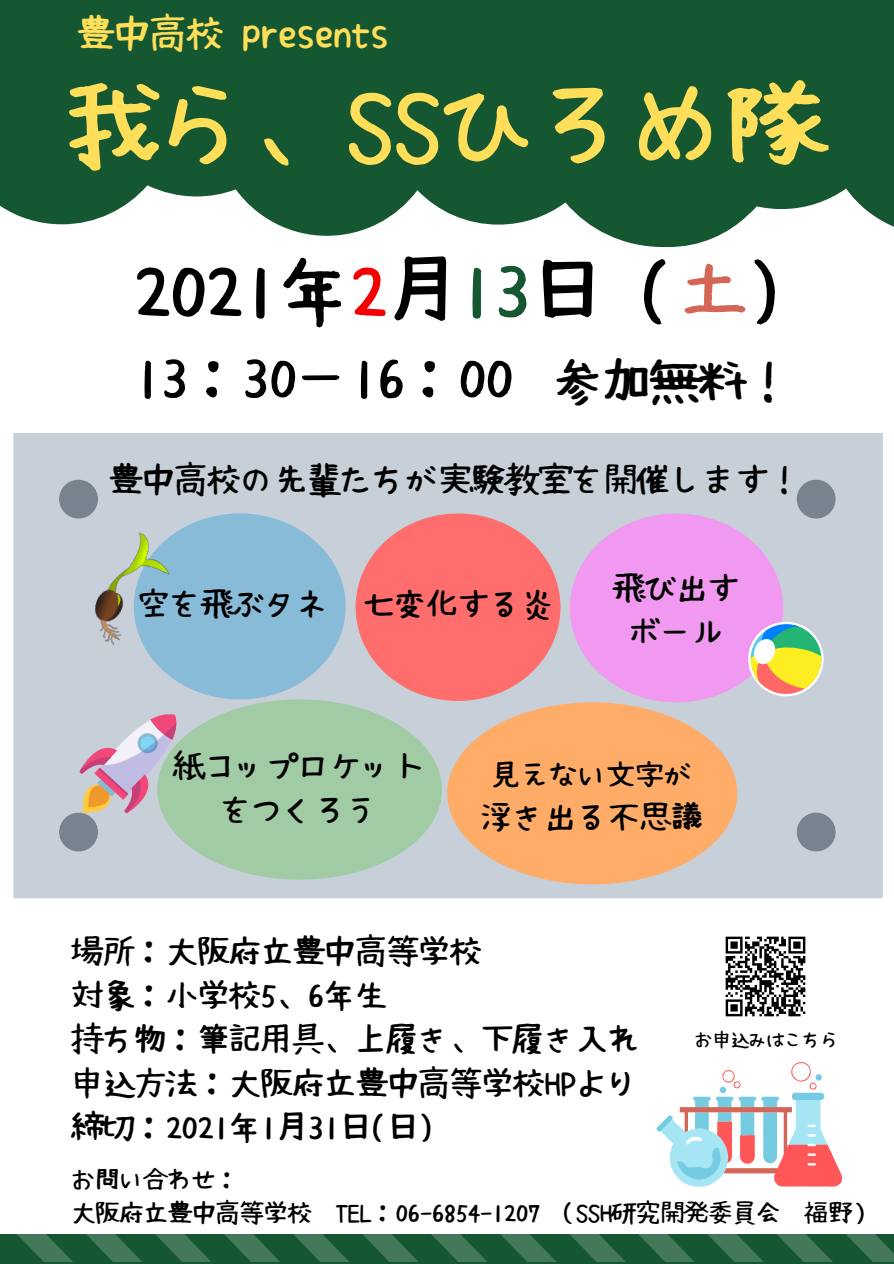
<style>
.page{position:relative;width:894px;height:1264px;background:#fff}
.page>*{position:absolute;margin:0;border:0;box-sizing:border-box;transform-origin:0 0}
.t1{font:94.8px "Hanazome Font";color:#ffde59}
.t2{font:72px "Hanazome Font";color:#000}
.t3{font:54px "Hanazome Font";color:#000}
.t4{font:48px "Hanazome Font";color:#000}
.t5{font:36.75px "Hanazome Font";color:#ffde59}
.t6{font:33px "Hanazome Font";color:#000}
.t7{font:31.5px "Hanazome Font";color:#000}
.t8{font:28.8px "Hanazome Font";color:#000}
.t9{font:24px "Hanazome Font";color:#000}
.t10{font:18px "Hanazome Font";color:#000}
.s1{color:#f40000}
.s2{color:#155731}
.s3{color:#d36657}
</style>
<div class="page">
<svg style="left:0;top:1234px;width:893px;height:27px;background:#286542"></svg>
<div style="left:13px;top:433px;width:869px;height:465px;background:#c7d0d8"></div>
<div style="left:59px;top:479px;width:39px;height:39px;background:#77838d;border-radius:50%"></div>
<div style="left:796px;top:479px;width:39px;height:39px;background:#77838d;border-radius:50%"></div>
<div style="left:796px;top:812px;width:39px;height:39px;background:#77838d;border-radius:50%"></div>
<div style="left:59px;top:812px;width:39px;height:39px;background:#77838d;border-radius:50%"></div>
<svg style="left:157px;top:699px;width:285px;height:180px;background:#aaccb2"></svg>
<svg style="left:355px;top:513px;width:205px;height:188px;background:#f28284"></svg>
<svg style="left:447px;top:702px;width:290px;height:182px;background:#f2b380"></svg>
<svg style="left:79px;top:513px;width:266px;height:304px;background:#a4c2c4"></svg>
<svg style="left:0;top:0;width:893px;height:247px;background:#316b49"></svg>
<img style="left:50px;top:513px;width:152px;height:152px">
<svg style="left:656px;top:1062px;width:186px;height:124px"></svg>
<svg style="left:569px;top:513px;width:254px;height:189px;background:#e1acde"></svg>
<img style="left:725px;top:936px;width:81px;height:81px">
<p class="t5" style="left:76px;top:14px;width:314px">豊中高校 presents</p>
<p class="t1" style="left:62px;top:76px;width:759px">我ら、SSひろめ隊</p>
<p class="t2" style="left:134px;top:253px;width:650px">2021年<span class="s1">2</span>月<span class="s2">13</span>日 (<span class="s3">土</span>)</p>
<p class="t3" style="left:134px;top:350px;width:380px">13：30ー16：00</p>
<p class="t4" style="left:554px;top:357px;width:242px">参加無料！</p>
<p class="t6" style="left:108px;top:463px;width:695px">豊中高校の先輩たちが実験教室を開催します！</p>
<p class="t7" style="left:138px;top:587px;width:191px">空を飛ぶタネ</p>
<p class="t7" style="left:363px;top:587px;width:191px">七変化する炎</p>
<p class="t7" style="left:613px;top:572px;width:128px">飛び出す</p>
<p class="t7" style="left:629px;top:616px;width:96px">ボール</p>
<p class="t7" style="left:173px;top:750px;width:254px">紙コップロケット</p>
<p class="t7" style="left:221px;top:794px;width:159px">をつくろう</p>
<p class="t8" style="left:491px;top:760px;width:203px">見えない文字が</p>
<p class="t7" style="left:481px;top:801px;width:222px">浮き出る不思議</p>
<p class="t7" style="left:71px;top:935px;width:411px">場所：大阪府立豊中高等学校</p>
<p class="t7" style="left:71px;top:979px;width:317px">対象：小学校5、6年生</p>
<p class="t7" style="left:71px;top:1022px;width:569px">持ち物：筆記用具、上履き、下履き入れ</p>
<p class="t7" style="left:71px;top:1066px;width:569px">申込方法：大阪府立豊中高等学校HPより</p>
<p class="t7" style="left:71px;top:1110px;width:364px">締切：2021年1月31日(日)</p>
<p class="t10" style="left:694px;top:1030px;width:146px">お申込みはこちら</p>
<p class="t9" style="left:71px;top:1167px;width:170px">お問い合わせ：</p>
<p class="t9" style="left:71px;top:1200px;width:806px">大阪府立豊中高等学校 TEL：06-6854-1207 （SSH研究開発委員会 福野）</p>
</div>
